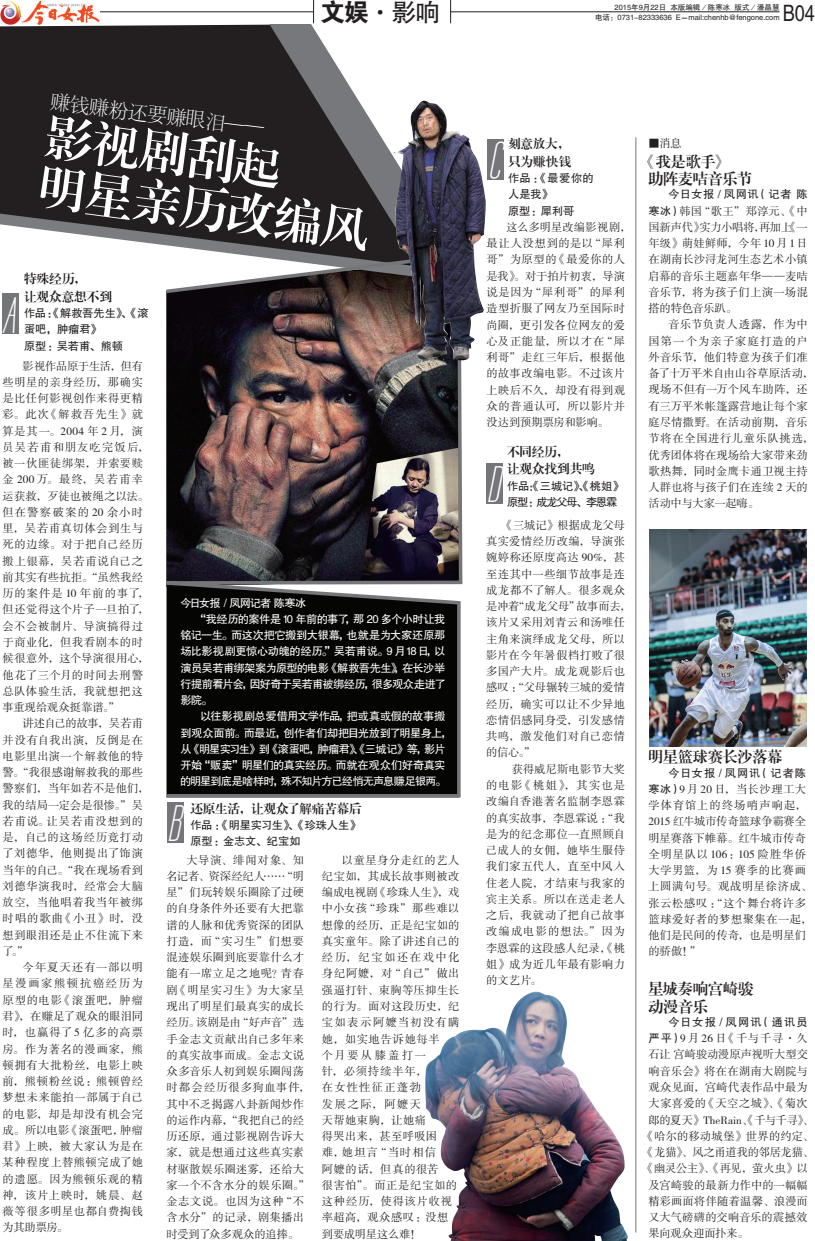
<style>
.page{position:relative;width:815px;height:1241px;background:#fff}
.page>*{position:absolute;margin:0;border:0;box-sizing:border-box;transform-origin:0 0}
.t1{font:47.5px/49.6px "FZXBSJW GB1 0";color:#fff}
.t2{font:italic 45px "Labtop Unicase";color:#fff}
.t3{font:25px "FZHTJW GB1 0";color:#231f20}
.t4{font:22.62px "FZHTJW GB1 0";color:#231f20;scale:.8 1}
.t5{font:20px "FZSYJW GB1 0";color:#fff}
.t6{font:15px/17.5px "FZXBSJW GB1 0";letter-spacing:-.005em;color:#231f20}
.t7{font:12.5px/17.5px "FZXBSJW GB1 0";color:#231f20}
.t8{font:11.25px/16.2px "FZSSJW GB1 0";letter-spacing:.035em;color:#231f20}
.t9{font:11.25px/16.2px "FZSSJW GB1 0";letter-spacing:.055em;color:#231f20}
.t10{font:11.25px "FZHTJW GB1 0";letter-spacing:-.05em;color:#fff}
.t11{font:11.25px/16.2px "FZHTJW GB1 0";letter-spacing:-.005em;color:#231f20}
.t12{font:11.25px "FZHTJW GB1 0";letter-spacing:-.075em;color:#fff}
.t13{font:11.25px "FZSSJW GB1 0";letter-spacing:-.015em;color:#231f20}
.t14{font:11.25px "FZHTJW GB1 0";letter-spacing:-.03em;color:#fff}
.t15{font:11.25px "FZHTJW GB1 0";letter-spacing:-.09em;color:#fff}
.t16{font:11.25px "FZHTJW GB1 0";letter-spacing:-.025em;color:#fff}
.t17{font:11.25px/16.2px "FZHTJW GB1 0";letter-spacing:-.095em;color:#231f20}
.t18{font:11.25px "FZSSJW GB1 0";letter-spacing:-.005em;color:#231f20}
.t19{font:11.25px "FZSSJW GB1 0";letter-spacing:-.01em;color:#231f20}
.t20{font:11.25px "FZSSJW GB1 0";letter-spacing:.015em;color:#231f20}
.t21{font:11.25px "FZHTJW GB1 0";letter-spacing:.045em;color:#231f20}
.t22{font:11.25px "FZHTJW GB1 0";letter-spacing:.075em;color:#231f20}
.t23{font:11.25px "FZHTJW GB1 0";letter-spacing:.09em;color:#231f20}
.t24{font:11.25px "FZSSJW GB1 0";letter-spacing:-.025em;color:#231f20}
.t25{font:7.5px "FZHTJW GB1 0";color:#231f20}
.s1{font-family:"FZDHTJW GB1 0"}
.s2{font-family:"FZHTJW GB1 0"}
</style>
<div class="page">
<div style="left:0;top:25px;width:231px;height:177px;background:#231f20"></div>
<svg style="left:231px;top:24px;width:269px;height:178px"></svg>
<hr style="left:37px;top:11px;width:743px;height:1px;background:#231f20">
<img style="left:0;top:1px;width:99px;height:23px">
<div style="left:313px;top:0;width:137px;height:25px;background:#fff"></div>
<svg style="left:313px;top:0;width:1px;height:23px"></svg>
<svg style="left:450px;top:0;width:1px;height:23px"></svg>
<svg style="left:0;top:202px;width:393px;height:49px;background:#504d4e"></svg>
<img style="left:650px;top:529px;width:156px;height:217px">
<div style="left:2px;top:293px;width:17px;height:41px;background:#757679"></div>
<div style="left:167px;top:802px;width:16px;height:40px;background:#757679"></div>
<div style="left:488px;top:139px;width:16px;height:40px;background:#757679"></div>
<div style="left:487px;top:462px;width:16px;height:41px;background:#757679"></div>
<img style="left:166px;top:251px;width:297px;height:547px">
<img style="left:393px;top:100px;width:95px;height:262px">
<hr style="left:636px;top:137px;width:1px;height:1095px;background:#757679">
<img style="left:425px;top:991px;width:203px;height:249px">
<h3 class="t3" style="left:320px;top:-1px;width:121px"><span class="s1">文娱</span>·影响</h3>
<p class="t25" style="left:615px;top:3px;width:166px">2015年9月22日 本版编辑／陈寒冰 版式／潘晶慧</p>
<h3 class="t4" style="left:783px;top:1px;width:42px">B04</h3>
<p class="t25" style="left:595px;top:13px;width:186px">电话：0731-82333636 E－mail:chenhb@fengone.com</p>
<h3 class="t5" style="left:52px;top:91px;width:217px;rotate:7deg">赚钱赚粉还要赚眼泪——</h3>
<h1 class="t1" style="left:49px;top:113px;width:334px;rotate:8deg">影视剧刮起<br>明星亲历改编风</h1>
<p class="t7" style="left:24px;top:270px;width:89px">特殊经历，<br>让观众意想不到</p>
<p class="t11" style="left:24px;top:305px;width:126px">作品：《解救吾先生》、《滚蛋吧，肿瘤君》<br>原型：吴若甫、熊顿</p>
<h2 class="t2" style="left:2px;top:287px;width:14px">A</h2>
<p class="t8" style="left:3px;top:358px;width:147px;text-indent:20px">影视作品原于生活，但有些明星的亲身经历，那确实是比任何影视创作来得更精彩。此次《解救吾先生》就算是其一。2004 年 2 月，演员吴若甫和朋友吃完饭后，被一伙匪徒绑架，并索要赎金 200万。最终，吴若甫幸运获救，歹徒也被绳之以法。但在警察破案的 20 余小时里，吴若甫真切体会到生与死的边缘。对于把自己经历搬上银幕，吴若甫说自己之前其实有些抗拒。“虽然我经历的案件是 10 年前的事了，但还觉得这个片子一旦拍了，会不会被制片、导演搞得过于商业化，但我看剧本的时候很意外，这个导演很用心，他花了三个月的时间去刑警总队体验生活，我就想把这事重现给观众挺靠谱。”</p>
<p class="t8" style="left:3px;top:715px;width:147px;text-indent:20px">讲述自己的故事，吴若甫并没有自我出演，反倒是在电影里出演一个解救他的特警。“我很感谢解救我的那些警察们，当年如若不是他们，我的结局一定会是很惨。”吴若甫说。让吴若甫没想到的是，自己的这场经历竟打动了刘德华，他则提出了饰演当年的自己。“我在现场看到刘德华演我时，经常会大脑放空，当他唱着我当年被绑时唱的歌曲《小丑》时，没想到眼泪还是止不住流下来了。”</p>
<p class="t8" style="left:3px;top:959px;width:142px;text-align:justify;text-indent:20px">今年夏天还有一部以明星漫画家熊顿抗癌经历为原型的电影《滚蛋吧，肿瘤君》，在赚足了观众的眼泪同时，也赢得了5 亿多的高票房。作为著名的漫画家，熊顿拥有大批粉丝，电影上映前，熊顿粉丝说：熊顿曾经梦想未来能拍一部属于自己的电影，却是却没有机会完成。所以电影《滚蛋吧，肿瘤君》上映，被大家认为是在某种程度上替熊顿完成了她的遗愿。因为熊顿乐观的精神，该片上映时，姚晨、赵薇等很多明星也都自费掏钱为其助票房。</p>
<p class="t12" style="left:181px;top:596px;width:127px">今日女报 / 凤网记者 陈寒冰</p>
<p class="t10" style="left:195px;top:612px;width:252px">“我经历的案件是 10 年前的事了，那 20 多个小时让我</p>
<p class="t16" style="left:181px;top:629px;width:267px">铭记一生。而这次把它搬到大银幕，也就是为大家还原那</p>
<p class="t14" style="left:180px;top:645px;width:266px">场比影视剧更惊心动魄的经历。”吴若甫说。9 月18日，以</p>
<p class="t10" style="left:181px;top:661px;width:266px">演员吴若甫绑架案为原型的电影《解救吾先生》，在长沙举</p>
<p class="t10" style="left:181px;top:677px;width:267px">行提前看片会，因好奇于吴若甫被绑经历，很多观众走进了</p>
<p class="t10" style="left:180px;top:694px;width:33px">影院。</p>
<p class="t10" style="left:200px;top:710px;width:247px">以往影视剧总爱借用文学作品，把或真或假的故事搬</p>
<p class="t10" style="left:180px;top:726px;width:273px">到观众面前。而最近，创作者们却把目光放到了明星身上，</p>
<p class="t12" style="left:181px;top:742px;width:267px">从《明星实习生》到《滚蛋吧，肿瘤君》、《三城记》等，影片</p>
<p class="t10" style="left:180px;top:759px;width:267px">开始“贩卖”明星们的真实经历。而就在观众们好奇真实</p>
<p class="t15" style="left:180px;top:775px;width:268px">的明星到底是啥样时，殊不知片方已经悄无声息赚足银两。</p>
<p class="t7" style="left:190px;top:800px;width:173px">还原生活，让观众了解痛苦幕后</p>
<p class="t11" style="left:190px;top:817px;width:171px">作品：《明星实习生》、《珍珠人生》原型：金志文、纪宝如</p>
<h2 class="t2" style="left:167px;top:795px;width:14px">B</h2>
<p class="t8" style="left:167px;top:852px;width:145px;text-indent:20px">大导演、绯闻对象、知名记者、资深经纪人……“明星”们玩转娱乐圈除了过硬的自身条件外还要有大把靠谱的人脉和优秀资深的团队打造，而“实习生”们想要混迹娱乐圈到底要靠什么才能有一席立足之地呢？青春剧《明星实习生》为大家呈现出了明星们最真实的成长经历。该剧是由“好声音”选手金志文贡献出自己多年来的真实故事而成。金志文说众多音乐人初到娱乐圈闯荡时都会经历很多狗血事件，其中不乏揭露八卦新闻炒作的运作内幕，“我把自己的经历还原，通过影视剧告诉大家，就是想通过这些真实素材驱散娱乐圈迷雾，还给大家一个不含水分的娱乐圈。”金志文说。也因为这种“不含水分”的记录，剧集播出时受到了众多观众的追捧。</p>
<p class="t9" style="left:322px;top:852px;width:139px;text-indent:20px">以童星身分走红的艺人纪宝如，其成长故事则被改编成电视剧《珍珠人生》，戏中小女孩“珍珠”那些难以想像的经历，正是纪宝如的真实童年。除了讲述自己的经历，纪宝如还在戏中化身纪阿嬷，对“自己”做出强逼打针、束胸等压抑生长的行为。面对这段历史，纪宝如表示阿嬷当初没有瞒她，如实地告诉她每半<br>个月要从膝盖打一<br>针，必须持续半年，<br>在女性性征正蓬勃<br>发展之际，阿嬷天<br>天帮她束胸，让她痛<br>得哭出来，甚至呼吸困<br>难，她坦言“当时相信<br>阿嬷的话，但真的很苦<br>很害怕”。而正是纪宝如的这种经历，使得该片收视率超高，观众感叹：没想到要成明星这么难！</p>
<p class="t7" style="left:508px;top:135px;width:65px">刻意放大，只为赚快钱</p>
<p class="t11" style="left:508px;top:170px;width:87px">作品：《最爱你的人是我》<br>原型：犀利哥</p>
<h2 class="t2" style="left:488px;top:132px;width:13px">C</h2>
<p class="t8" style="left:486px;top:219px;width:146px;text-indent:20px">这么多明星改编影视剧，最让人没想到的是以“犀利哥”为原型的《最爱你的人是我》。对于拍片初衷，导演说是因为“犀利哥”的犀利造型折服了网友乃至国际时尚圈，更引发各位网友的爱心及正能量，所以才在“犀利哥”走红三年后，根据他的故事改编电影。不过该片上映后不久，却没有得到观众的普通认可，所以影片并没达到预期票房和影响。</p>
<p class="t7" style="left:507px;top:443px;width:89px">不同经历，<br>让观众找到共鸣</p>
<p class="t17" style="left:507px;top:478px;width:117px">作品：《三城记》、《桃姐》原型：成龙父母、李恩霖</p>
<h2 class="t2" style="left:486px;top:456px;width:14px">D</h2>
<p class="t8" style="left:486px;top:517px;width:146px;text-indent:16px">《三城记》根据成龙父母真实爱情经历改编，导演张婉婷称还原度高达 90%，甚至连其中一些细节故事是连成龙都不了解人。很多观众是冲着“成龙父母”故事而去，该片又采用刘青云和汤唯任主角来演绎成龙父母，所以影片在今年暑假档打败了很多国产大片。成龙观影后也感叹：“父母辗转三城的爱情经历，确实可以让不少异地恋情侣感同身受，引发感情共鸣，激发他们对自己恋情的信心。”</p>
<p class="t8" style="left:486px;top:761px;width:140px;text-align:justify;text-indent:26px">获得威尼斯电影节大奖的电影《桃姐》，其实也是改编自香港著名监制李恩霖的真实故事，李恩霖说：“我是为的纪念那位一直照顾自己成人的女佣，她毕生服侍我们家五代人，直至中风入住老人院，才结束与我家的宾主关系。所以在送走老人之后，我就动了把自己故事改编成电影的想法。”因为李恩霖的这段感人纪录，《桃姐》成为近几年最有影响力的文艺片。</p>
<p class="t8" style="left:648px;top:136px;width:35px"><span class="s2">■</span>消息</p>
<h3 class="t6" style="left:648px;top:153px;width:105px;text-indent:-8px">《我是歌手》<br>助阵麦咭音乐节</h3>
<p class="t21" style="left:668px;top:188px;width:141px">今日女报 / 凤网讯（记者 陈</p>
<p class="t8" style="left:648px;top:203px;width:161px;text-align:justify"><span class="s2">寒冰）</span>韩国“歌王”郑淳元、《中国新声代》实力小唱将，再加上《一年级》萌娃鲜师，今年 10 月 1 日在湖南长沙浔龙河生态艺术小镇启幕的音乐主题嘉年华——麦咭音乐节，将为孩子们上演一场混搭的特色音乐趴。</p>
<p class="t8" style="left:648px;top:317px;width:167px;text-indent:20px">音乐节负责人透露，作为中国第一个为亲子家庭打造的户外音乐节，他们特意为孩子们准备了十万平米自由山谷草原活动，现场不但有一万个风车助阵，还有三万平米帐篷露营地让每个家庭尽情撒野。在活动前期，音乐节将在全国进行儿童乐队挑选，优秀团体将在现场给大家带来劲歌热舞，同时金鹰卡通卫视主持人群也将与孩子们在连续 2 天的活动中与大家一起嗨。</p>
<h3 class="t6" style="left:648px;top:748px;width:136px">明星篮球赛长沙落幕</h3>
<p class="t22" style="left:668px;top:766px;width:139px">今日女报 / 凤网讯（记者陈</p>
<p class="t8" style="left:648px;top:781px;width:165px"><span class="s2">寒冰）</span>9 月 20 日，当长沙理工大学体育馆上的终场哨声响起，<br>2015 红牛城市传奇篮球争霸赛全明星赛落下帷幕。红牛城市传奇全明星队以 106：105 险胜华侨大学男篮，为 15 赛季的比赛画上圆满句号。观战明星徐济成、张云松感叹：“这个舞台将许多篮球爱好者的梦想聚集在一起，他们是民间的传奇，也是明星们的骄傲！”</p>
<h3 class="t6" style="left:648px;top:980px;width:106px">星城奏响宫崎骏动漫音乐</h3>
<p class="t23" style="left:668px;top:1015px;width:141px">今日女报 / 凤网讯（通讯员</p>
<p class="t8" style="left:648px;top:1030px;width:161px"><span class="s2">严平）</span>9 月 26 日《千与千寻·久</p>
<p class="t19" style="left:648px;top:1048px;width:161px">石让 宫崎骏动漫原声视听大型交</p>
<p class="t8" style="left:648px;top:1063px;width:161px">响音乐会》将在在湖南大剧院与</p>
<p class="t8" style="left:648px;top:1079px;width:161px">观众见面，宫崎代表作品中最为</p>
<p class="t8" style="left:648px;top:1095px;width:161px">大家喜爱的《天空之城》、《菊次</p>
<p class="t18" style="left:648px;top:1113px;width:167px">郎的夏天》TheRain、《千与千寻》、</p>
<p class="t8" style="left:643px;top:1128px;width:172px">《哈尔的移动城堡》世界的约定、</p>
<p class="t13" style="left:643px;top:1146px;width:172px">《龙猫》、风之甬道我的邻居龙猫、</p>
<p class="t13" style="left:643px;top:1162px;width:167px">《幽灵公主》、《再见，萤火虫》以</p>
<p class="t8" style="left:648px;top:1176px;width:161px">及宫崎骏的最新力作中的一幅幅</p>
<p class="t8" style="left:648px;top:1193px;width:161px">精彩画面将伴随着温馨、浪漫而</p>
<p class="t20" style="left:648px;top:1211px;width:161px">又大气磅礴的交响音乐的震撼效</p>
<p class="t24" style="left:648px;top:1227px;width:102px">果向观众迎面扑来。</p>
</div>
